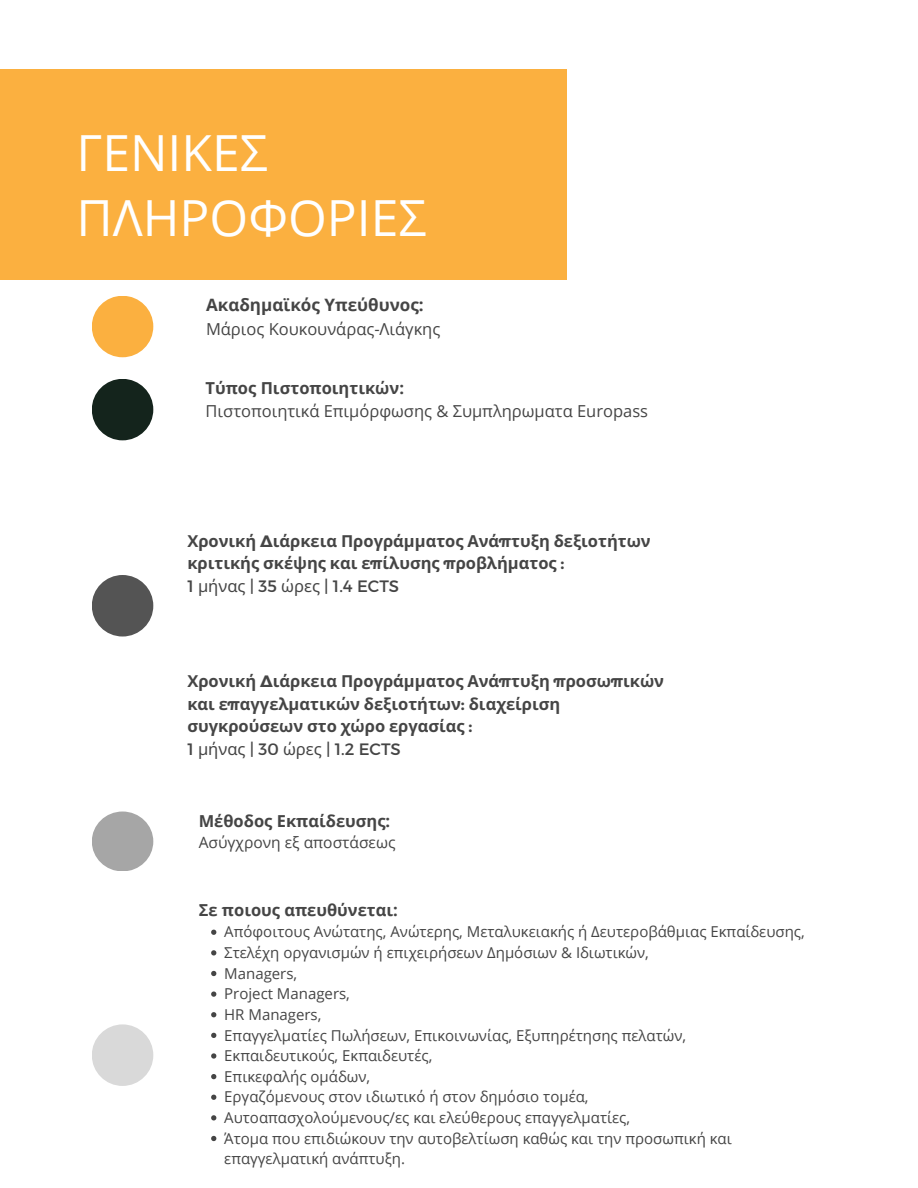
<style>
.page{position:relative;width:918px;height:1188px;background:#fff}
.page>*{position:absolute;margin:0;border:0;box-sizing:border-box;transform-origin:0 0}
.t1{font:49.8px/65.2px "Open Sans";color:#fff}
.t2{font:700 17.1px "Open Sans";color:#454545}
.t3{font:700 16.5px/22.5px "Noto Sans";color:#454545}
.t4{font:16.5px "Open Sans";color:#454545}
.t5{font:700 16.5px "Open Sans";color:#454545}
.t6{font:16.5px "Montserrat";color:#454545}
.t7{font:15.6px "Open Sans";color:#454545}
.t8{font:15px/20.7px "Open Sans";color:#454545}
.s1{font-family:"Montserrat"}
.s2{font-family:"Noto Sans"}
</style>
<div class="page">
<div style="left:0;top:70px;width:566px;height:209px;background:#fbb040"></div>
<div style="left:92px;top:296px;width:61px;height:61px;background:#fbb040;border-radius:50%"></div>
<svg style="left:211px;top:930px;width:5px;height:5px"></svg>
<svg style="left:211px;top:950px;width:5px;height:5px"></svg>
<svg style="left:211px;top:971px;width:5px;height:5px"></svg>
<svg style="left:211px;top:991px;width:5px;height:6px"></svg>
<svg style="left:211px;top:1012px;width:5px;height:5px"></svg>
<svg style="left:211px;top:1033px;width:5px;height:5px"></svg>
<svg style="left:211px;top:1053px;width:5px;height:6px"></svg>
<svg style="left:211px;top:1074px;width:5px;height:5px"></svg>
<svg style="left:211px;top:1095px;width:5px;height:5px"></svg>
<svg style="left:211px;top:1115px;width:5px;height:5px"></svg>
<svg style="left:211px;top:1136px;width:5px;height:5px"></svg>
<div style="left:92px;top:379px;width:61px;height:61px;background:#14241c;border-radius:50%"></div>
<div style="left:92px;top:575px;width:61px;height:62px;background:#545454;border-radius:50%"></div>
<div style="left:92px;top:812px;width:61px;height:59px;background:#a6a6a6;border-radius:50%"></div>
<div style="left:92px;top:1024px;width:61px;height:62px;background:#d9d9d9;border-radius:50%"></div>
<h1 class="t1" style="left:76px;top:119px;width:352px">ΓΕΝΙΚΕΣ<br>ΠΛΗΡΟΦΟΡΙΕΣ</h1>
<p class="t2" style="left:206px;top:293px;width:219px">Ακαδημαϊκός Υπεύθυνος:</p>
<p class="t4" style="left:206px;top:317px;width:236px">Μάριος Κουκουνάρας-Λιάγκης</p>
<p class="t5" style="left:206px;top:376px;width:200px">Τύπος Πιστοποιητικών:</p>
<p class="t4" style="left:206px;top:399px;width:444px">Πιστοποιητικά Επιμόρφωσης &amp; Συμπληρωματα Europass</p>
<p class="t3" style="left:187px;top:529px;width:465px">Χρονική <span class="s1">Δ</span>ιάρκεια Προγράμματος Ανά<span class="s1">π</span>τυξη δεξιοτήτων κριτικής σκέψης και ε<span class="s1">π</span>ίλυσης <span class="s1">π</span>ροβλήματος <span class="s1">:</span></p>
<p class="t6" style="left:187px;top:575px;width:213px">1 <span class="s2">μήνας</span> | 35 <span class="s2">ώρες</span> | 1.4 ECTS</p>
<p class="t3" style="left:187px;top:670px;width:478px">Χρονική <span class="s1">Δ</span>ιάρκεια Προγράμματος Ανά<span class="s1">π</span>τυξη <span class="s1">π</span>ροσω<span class="s1">π</span>ικών και ε<span class="s1">π</span>αγγελματικών δεξιοτήτων<span class="s1">:</span> διαχείριση συγκρούσεων στο χώρο εργασίας <span class="s1">:</span></p>
<p class="t6" style="left:187px;top:738px;width:215px">1 <span class="s2">μήνας</span> | 30 <span class="s2">ώρες</span> | 1.2 ECTS</p>
<p class="t5" style="left:199px;top:809px;width:193px">Μέθοδος Εκπαίδευσης:</p>
<p class="t7" style="left:199px;top:831px;width:198px">Ασύγχρονη εξ αποστάσεως</p>
<p class="t5" style="left:199px;top:899px;width:201px">Σε ποιους απευθύνεται:</p>
<p class="t8" style="left:224px;top:921px;width:582px">Απόφοιτους Ανώτατης, Ανώτερης, Μεταλυκειακής ή Δευτεροβάθμιας Εκπαίδευσης, Στελέχη οργανισμών ή επιχειρήσεων Δημόσιων &amp; Ιδιωτικών,<br>Managers,<br>Project Managers,<br>HR Managers,<br>Επαγγελματίες Πωλήσεων, Επικοινωνίας, Εξυπηρέτησης πελατών,<br>Εκπαιδευτικούς, Εκπαιδευτές,<br>Επικεφαλής ομάδων,<br>Εργαζόμενους στον ιδιωτικό ή στον δημόσιο τομέα,<br>Αυτοαπασχολούμενους/ες και ελεύθερους επαγγελματίες,<br>Άτομα που επιδιώκουν την αυτοβελτίωση καθώς και την προσωπική και επαγγελματική ανάπτυξη.</p>
</div>
